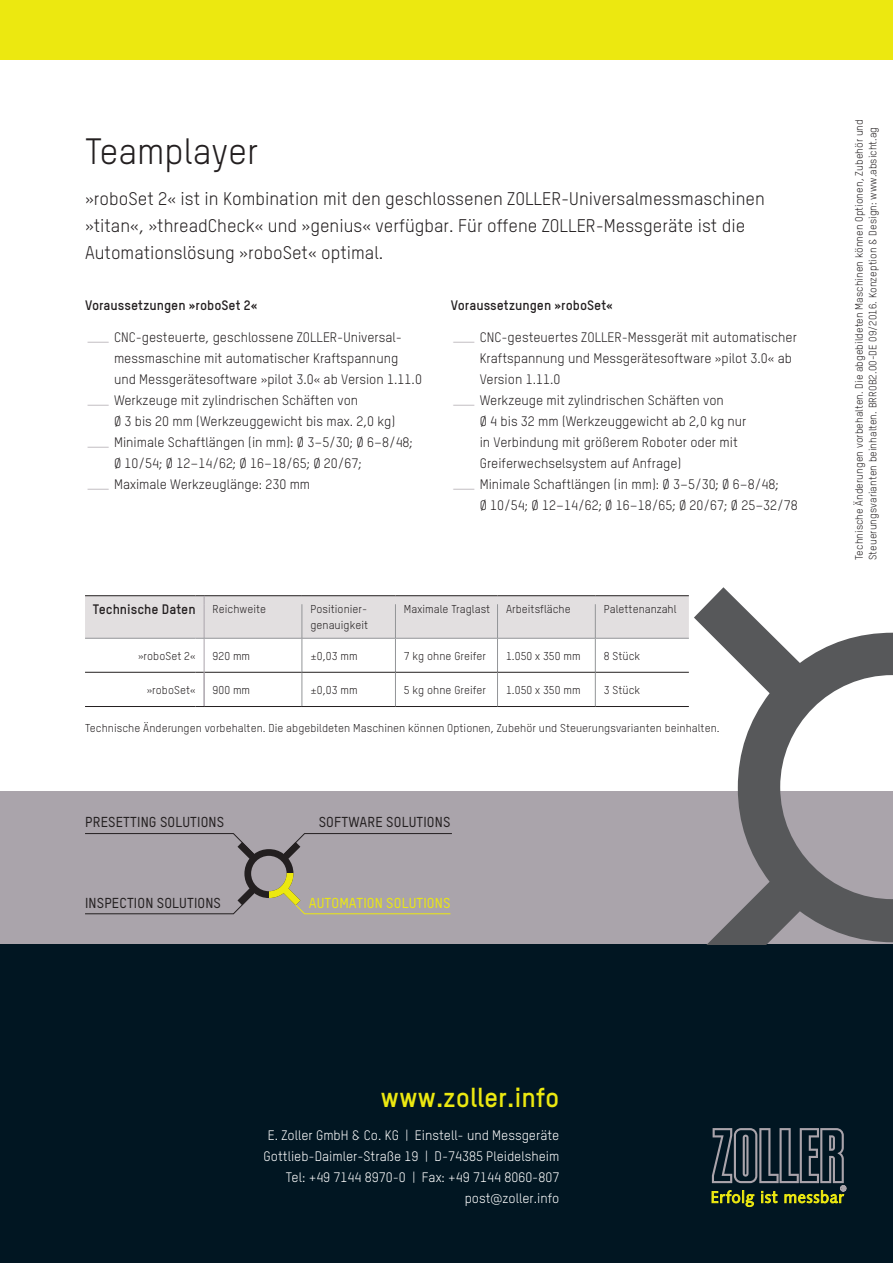
<style>
.page{position:relative;width:893px;height:1263px;background:#fff}
.page>*{position:absolute;margin:0;border:0;box-sizing:border-box;transform-origin:0 0}
.t1{font:36px "TSTAR";letter-spacing:-.005em;color:#231f20}
.t2{font:700 27px "TSTAR";color:#ece810}
.t3{font:18px/27px "TSTAR";color:#231f20}
.t4{font:500 14.25px "TSTAR";letter-spacing:.01em;color:#231f20}
.t5{font:500 14.25px "TSTAR";letter-spacing:.01em;color:#ece810}
.t6{font:13.5px "TSTAR";color:#231f20}
.t7{font:13.5px/21px "TSTAR";color:#fff;text-align:right}
.t8{font:700 13.5px "TSTAR";color:#231f20}
.t9{font:11.25px/16.5px "TSTAR";letter-spacing:.005em;color:#231f20}
.t10{font:10.5px/13.5px "TSTAR";letter-spacing:.005em;color:#231f20}
.s1{color:#aaa4ab}
.s2{font-family:"DIN Next LT Pro";font-weight:300}
</style>
<div class="page">
<div style="left:0;top:0;width:893px;height:60px;background:#ece810"></div>
<div style="left:0;top:791px;width:893px;height:153px;background:#aaa4ab"></div>
<div style="left:0;top:944px;width:893px;height:319px;background:#011622"></div>
<svg style="left:85px;top:833px;width:367px;height:82px"></svg>
<svg style="left:694px;top:587px;width:199px;height:357px"></svg>
<hr style="left:892px;top:791px;width:1px;height:153px;background:#ece810">
<hr style="left:204px;top:638px;width:1px;height:34px;background:#aaa4ab">
<svg style="left:85px;top:595px;width:604px;height:44px;background:#dcd9da"></svg>
<hr style="left:204px;top:638px;width:98px;height:1px;background:#939598">
<hr style="left:595px;top:638px;width:94px;height:1px;background:#939598">
<hr style="left:85px;top:672px;width:111px;height:1px;background:#231f20">
<hr style="left:204px;top:672px;width:98px;height:1px;background:#231f20">
<hr style="left:595px;top:672px;width:94px;height:1px;background:#231f20">
<hr style="left:302px;top:604px;width:1px;height:34px;background:#939598">
<hr style="left:395px;top:604px;width:1px;height:34px;background:#939598">
<hr style="left:497px;top:604px;width:1px;height:34px;background:#939598">
<hr style="left:595px;top:604px;width:1px;height:34px;background:#939598">
<hr style="left:302px;top:638px;width:1px;height:34px;background:#939598">
<hr style="left:395px;top:638px;width:1px;height:34px;background:#939598">
<hr style="left:497px;top:638px;width:1px;height:34px;background:#939598">
<hr style="left:595px;top:638px;width:1px;height:34px;background:#939598">
<hr style="left:302px;top:638px;width:93px;height:1px;background:#939598">
<hr style="left:395px;top:638px;width:102px;height:1px;background:#939598">
<hr style="left:497px;top:638px;width:98px;height:1px;background:#939598">
<hr style="left:302px;top:672px;width:93px;height:1px;background:#231f20">
<hr style="left:395px;top:672px;width:102px;height:1px;background:#231f20">
<hr style="left:497px;top:672px;width:98px;height:1px;background:#231f20">
<hr style="left:204px;top:672px;width:1px;height:34px;background:#aaa4ab">
<hr style="left:302px;top:672px;width:1px;height:34px;background:#939598">
<hr style="left:395px;top:672px;width:1px;height:34px;background:#939598">
<hr style="left:497px;top:672px;width:1px;height:34px;background:#939598">
<hr style="left:595px;top:672px;width:1px;height:34px;background:#939598">
<hr style="left:85px;top:706px;width:111px;height:1px;background:#231f20">
<hr style="left:204px;top:706px;width:98px;height:1px;background:#231f20">
<hr style="left:302px;top:706px;width:93px;height:1px;background:#231f20">
<hr style="left:395px;top:706px;width:102px;height:1px;background:#231f20">
<hr style="left:497px;top:706px;width:98px;height:1px;background:#231f20">
<hr style="left:595px;top:706px;width:94px;height:1px;background:#231f20">
<svg style="left:712px;top:1128px;width:134px;height:79px"></svg>
<h1 class="t1" style="left:85px;top:129px;width:175px">Teamplayer</h1>
<h3 class="t3" style="left:85px;top:185px;width:681px">»roboSet 2« ist in Kombination mit den geschlossenen ZOLLER-Universalmessmaschinen »titan«, »threadCheck« und »genius« verfügbar. Für offene ZOLLER-Messgeräte ist die<br>Automationslösung »roboSet« optimal.</h3>
<p class="t8" style="left:451px;top:297px;width:164px">Voraussetzungen »roboSet«</p>
<p class="t6" style="left:451px;top:329px;width:348px"><span class="s1">——</span> CNC-gesteuertes ZOLLER-Messgerät mit automatischer</p>
<p class="t6" style="left:480px;top:350px;width:314px">Kraftspannung und Messgerätesoftware »pilot 3.0« ab</p>
<p class="t6" style="left:480px;top:371px;width:82px">Version 1.11.0</p>
<p class="t6" style="left:451px;top:392px;width:275px"><span class="s1">——</span> Werkzeuge mit zylindrischen Schäften von</p>
<p class="t6" style="left:480px;top:413px;width:268px">Ø 4 bis 32 mm (Werkzeuggewicht ab 2,0 kg nur</p>
<p class="t6" style="left:480px;top:434px;width:260px">in Verbindung mit größerem Roboter oder mit</p>
<p class="t6" style="left:480px;top:455px;width:203px">Greiferwechselsystem auf Anfrage)</p>
<p class="t6" style="left:451px;top:476px;width:329px"><span class="s1">——</span> Minimale Schaftlängen (in mm): Ø 3–5/30; Ø 6–8/48;</p>
<p class="t6" style="left:480px;top:497px;width:320px">Ø 10/54; Ø 12–14/62; Ø 16–18/65; Ø 20/67; Ø 25–32/78</p>
<p class="t8" style="left:85px;top:297px;width:174px">Voraussetzungen »roboSet 2«</p>
<p class="t6" style="left:85px;top:329px;width:316px"><span class="s1">——</span> CNC-gesteuerte, geschlossene ZOLLER-Universal-</p>
<p class="t6" style="left:114px;top:350px;width:286px">messmaschine mit automatischer Kraftspannung</p>
<p class="t6" style="left:114px;top:371px;width:309px">und Messgerätesoftware »pilot 3.0« ab Version 1.11.0</p>
<p class="t6" style="left:85px;top:392px;width:275px"><span class="s1">——</span> Werkzeuge mit zylindrischen Schäften von</p>
<p class="t6" style="left:114px;top:413px;width:283px">Ø 3 bis 20 mm (Werkzeuggewicht bis max. 2,0 kg)</p>
<p class="t6" style="left:85px;top:434px;width:329px"><span class="s1">——</span> Minimale Schaftlängen (in mm): Ø 3–5/30; Ø 6–8/48;</p>
<p class="t6" style="left:114px;top:455px;width:249px">Ø 10/54; Ø 12–14/62; Ø 16–18/65; Ø 20/67;</p>
<p class="t6" style="left:85px;top:476px;width:227px"><span class="s1">——</span> Maximale Werkzeuglänge: 230 mm</p>
<p class="t8" style="left:93px;top:601px;width:104px">Technische Daten</p>
<p class="t9" style="left:213px;top:600px;width:55px">Reichweite</p>
<p class="t9" style="left:310px;top:600px;width:59px">Positionier&shy;genauigkeit</p>
<p class="t9" style="left:404px;top:600px;width:88px">Maximale Traglast</p>
<p class="t9" style="left:506px;top:600px;width:66px">Arbeitsfläche</p>
<p class="t9" style="left:604px;top:600px;width:74px">Palettenanzahl</p>
<p class="t9" style="left:138px;top:647px;width:59px">»roboSet 2«</p>
<p class="t9" style="left:213px;top:647px;width:39px">920 mm</p>
<p class="t9" style="left:310px;top:647px;width:49px">±0,03 mm</p>
<p class="t9" style="left:404px;top:647px;width:84px">7 kg ohne Greifer</p>
<p class="t9" style="left:506px;top:647px;width:76px">1.050 x 350 mm</p>
<p class="t9" style="left:604px;top:647px;width:38px">8 Stück</p>
<p class="t9" style="left:147px;top:681px;width:50px">»roboSet«</p>
<p class="t9" style="left:213px;top:681px;width:39px">900 mm</p>
<p class="t9" style="left:310px;top:681px;width:49px">±0,03 mm</p>
<p class="t9" style="left:404px;top:681px;width:84px">5 kg ohne Greifer</p>
<p class="t9" style="left:506px;top:681px;width:76px">1.050 x 350 mm</p>
<p class="t9" style="left:604px;top:681px;width:38px">3 Stück</p>
<p class="t9" style="left:85px;top:719px;width:636px">Technische Änderungen vorbehalten. Die abgebildeten Maschinen können Optionen, Zubehör und Steuerungsvarianten beinhalten.</p>
<p class="t4" style="left:85px;top:814px;width:141px">PRESETTING SOLUTIONS</p>
<p class="t4" style="left:319px;top:814px;width:133px">SOFTWARE SOLUTIONS</p>
<p class="t4" style="left:85px;top:894px;width:137px">INSPECTION SOLUTIONS</p>
<p class="t5" style="left:309px;top:894px;width:143px">AUTOMATION SOLUTIONS</p>
<p class="t10" style="left:852px;top:560px;width:442px;rotate:-90deg">Technische Änderungen vorbehalten. Die abgebildeten Maschinen können Optionen, Zubehör und<br>Steuerungsvarianten beinhalten. BRROB2.00-DE 09/2016. Konzeption &amp; Design: www.absicht.ag</p>
<h2 class="t2" style="left:380px;top:1080px;width:180px">www.zoller.info</h2>
<p class="t7" style="left:264px;top:1125px;width:297px">E. Zoller GmbH &amp; Co. KG | Einstell- und Messgeräte Gottlieb-Daimler-Straße 19 | D-74385 Pleidelsheim Tel: +49 7144 8970-0 | Fax: +49 7144 8060-807 post<span class="s2">@</span>zoller.info</p>
</div>
